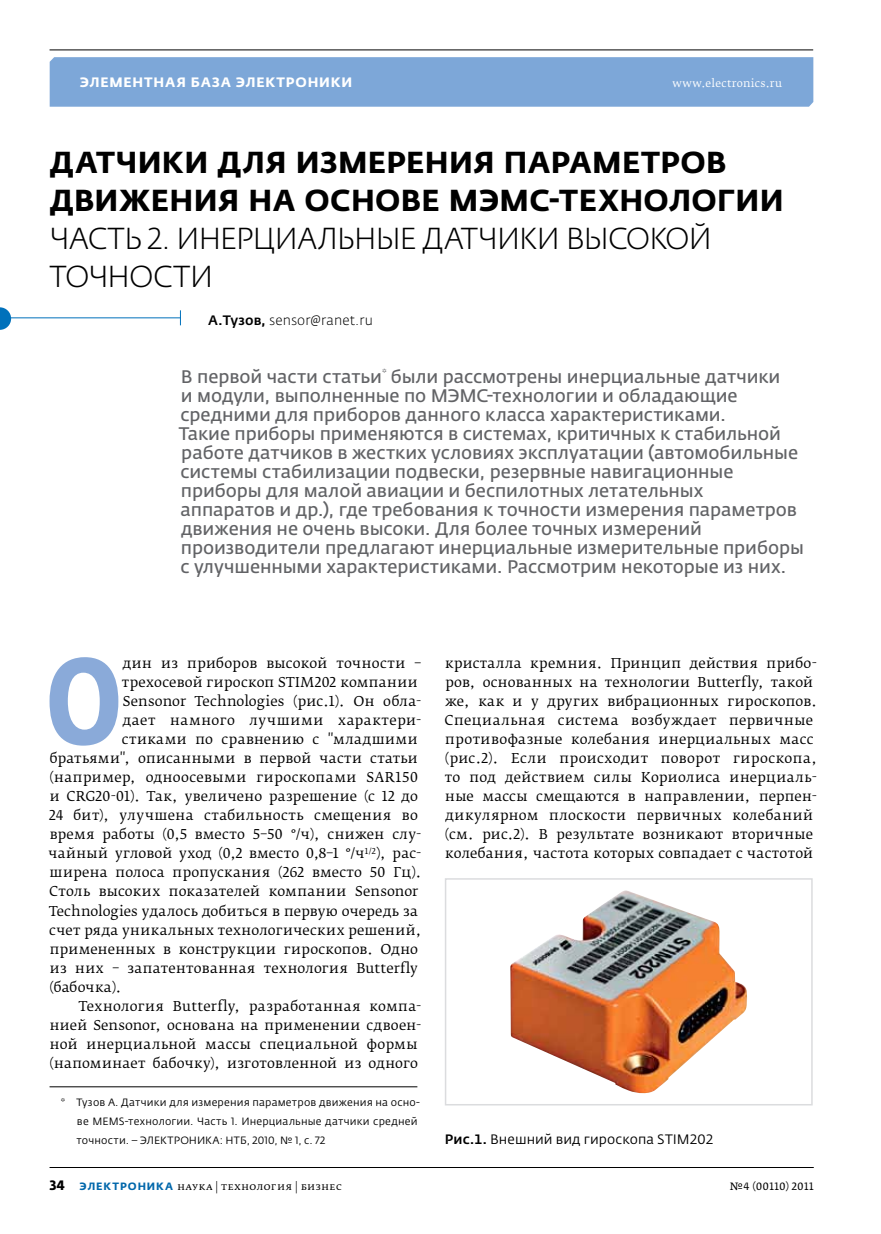
<style>
.page{position:relative;width:881px;height:1234px;background:#fff}
.page>*{position:absolute;margin:0;border:0;box-sizing:border-box;transform-origin:0 0}
.t1{font:700 121.05px "Fedra Sans Cond Pro";color:#8aaad9}
.t2{font:700 30px/38.1px "Fedra Sans Pro";letter-spacing:.01em;color:#000}
.t3{font:300 30px/38.1px "Fedra Sans Pro";letter-spacing:-.04em;color:#000}
.t4{font:18px/19px "Fedra Sans Pro";letter-spacing:-.005em;color:#626366}
.t5{font:13.5px/19px "Fedra Serif B Pro";letter-spacing:.02em;color:#000}
.t6{font:13.5px "Fedra Sans Pro";letter-spacing:.005em;color:#000}
.t7{font:13.5px "Fedra Serif B Pro";letter-spacing:.04em;color:#000}
.t8{font:700 13.5px "Fedra Sans Alt Pro";letter-spacing:.06em;color:#fff}
.t9{font:300 13.5px "Fedra Sans Pro";letter-spacing:.01em;color:#000}
.t10{font:10.5px/19px "Fedra Sans Pro";letter-spacing:.015em;color:#000}
.t11{font:10.5px "Fedra Serif B Pro";letter-spacing:.035em;color:#000}
.t12{font:10.5px "Fedra Serif B Pro";letter-spacing:.03em;color:#fff}
.t13{font:10.5px "Fedra Serif A Pro";letter-spacing:.02em;color:#000}
.s1{font-weight:500}
.s2{font-family:"Fedra Sans Pro";font-weight:700;font-size:13.5px}
.s3{font-family:"Fedra Sans Alt Pro";font-weight:700;color:#0067ab}
</style>
<div class="page">
<div style="left:50px;top:57px;width:763px;height:50px;background:#7da7d8"></div>
<hr style="left:50px;top:50px;width:762px;height:1px;background:#000">
<hr style="left:50px;top:1166px;width:763px;height:1px;background:#000">
<svg style="left:180px;top:310px;width:1px;height:15px"></svg>
<hr style="left:2px;top:317px;width:179px;height:1px;background:#0071bb">
<svg style="left:0;top:307px;width:11px;height:23px"></svg>
<hr style="left:50px;top:1086px;width:367px;height:1px;background:#000">
<img style="left:510px;top:890px;width:237px;height:204px">
<div style="left:444px;top:878px;width:368px;height:227px;border:2px solid #dbdcde"></div>
<p class="t8" style="left:80px;top:74px;width:274px">ЭЛЕМЕНТНАЯ БАЗА ЭЛЕКТРОНИКИ</p>
<p class="t12" style="left:672px;top:77px;width:111px">www.electronics.ru</p>
<h2 class="t2" style="left:50px;top:143px;width:735px">Датчики для измерения параметров движения на основе МЭМС-технологии</h2>
<h2 class="t3" style="left:50px;top:220px;width:663px">Часть 2. Инерциальные датчи ки высокой точ ности</h2>
<p class="t9" style="left:208px;top:312px;width:166px"><span class="s1">А.Тузов,</span> sensor@ranet.ru</p>
<p class="t4" style="left:179px;top:366px;width:626px">В первой части статьи<sup>*</sup> были рассмотрены инерциальные датчики<br>и модули, выполненные по МЭМС-технологии и обладающие средними для приборов данного класса характеристиками.<br>Такие приборы применяются в системах, критичных к стабильной работе датчиков в жестких условиях эксплуатации (автомобильные системы стабилизации подвески, резервные навигационные приборы для малой авиации и беспилотных летательных<br>аппаратов и др.), где требования к точности измерения параметров движения не очень высоки. Для более точных измерений производители предлагают инерциальные измерительные приборы с улучшенными характеристиками. Рассмотрим некоторые из них.</p>
<h1 class="t1" style="left:46px;top:627px;width:78px">О</h1>
<p class="t5" style="left:123px;top:653px;width:300px">дин из приборов высокой точности –</p>
<p class="t5" style="left:122px;top:672px;width:297px">трехосевой гироскоп STIM202 компании</p>
<p class="t5" style="left:123px;top:691px;width:300px">Sensonor Technologies (рис.1). Он обла-</p>
<p class="t7" style="left:123px;top:711px;width:300px">дает намного лучшими характери-</p>
<p class="t5" style="left:122px;top:729px;width:297px">стиками по сравнению с "младшими</p>
<p class="t5" style="left:50px;top:748px;width:369px">братьями", описанными в первой части статьи</p>
<p class="t5" style="left:49px;top:767px;width:370px">(например, одноосевыми гироскопами SAR150</p>
<p class="t5" style="left:50px;top:786px;width:369px">и CRG20-01). Так, увеличено разрешение (с 12 до</p>
<p class="t5" style="left:49px;top:805px;width:370px">24 бит), улучшена стабильность смещения во</p>
<p class="t5" style="left:50px;top:825px;width:373px">время работы (0,5 вместо 5–50 °/ч), снижен слу-</p>
<p class="t5" style="left:48px;top:844px;width:374px">чайный угловой уход (0,2 вместо 0,8–1 °/ч<sup>1/2</sup>), рас-</p>
<p class="t5" style="left:50px;top:863px;width:373px">ширена полоса пропускания (262 вместо 50 Гц).</p>
<p class="t5" style="left:49px;top:882px;width:370px">Столь высоких показателей компании Sensonor</p>
<p class="t5" style="left:49px;top:901px;width:370px">Technologies удалось добиться в первую очередь за</p>
<p class="t5" style="left:49px;top:920px;width:373px">счет ряда уникальных технологических решений,</p>
<p class="t5" style="left:50px;top:939px;width:370px">примененных в конструкции гироскопов. Одно</p>
<p class="t5" style="left:50px;top:958px;width:369px">из них – запатентованная технология Butterfly</p>
<p class="t5" style="left:49px;top:977px;width:74px">(бабочка).</p>
<p class="t5" style="left:79px;top:996px;width:344px">Технология Butterfly, разработанная компа-</p>
<p class="t5" style="left:50px;top:1015px;width:373px">нией Sensonor, основана на применении сдвоен-</p>
<p class="t5" style="left:50px;top:1034px;width:369px">ной инерциальной массы специальной формы</p>
<p class="t5" style="left:49px;top:1053px;width:370px">(напоминает бабочку), изготовленной из одного</p>
<p class="t10" style="left:76px;top:1092px;width:345px;text-indent:-16px">* Тузов А. Датчики для измерения параметров движения на осно&shy;ве MEMS-технологии. Часть 1. Инерциальные датчики средней точности. – ЭЛЕКТРОНИКА: НТБ, 2010, № 1, с. 72</p>
<p class="t5" style="left:444px;top:653px;width:374px">кристалла кремния. Принцип действия прибо&shy;ров, основанных на технологии Butterfly, такой же, как и у других вибрационных гироскопов.<br>Специальная система возбуждает первичные противофазные колебания инерциальных масс (рис.2). Если происходит поворот гироскопа, то под действием силы Кориолиса инерциаль&shy;ные массы смещаются в направлении, перпен&shy;дикулярном плоскости первичных колебаний (см. рис.2). В результате возникают вторичные колебания, частота которых совпадает с частотой</p>
<p class="t6" style="left:444px;top:1130px;width:270px"><span class="s1">Рис.1.</span> Внешний вид гироскопа STIM202</p>
<p class="t11" style="left:50px;top:1179px;width:294px"><span class="s2">34</span> <span class="s3">ЭЛЕКТРОНИКА</span> наука | технология | бизнес</p>
<p class="t13" style="left:729px;top:1179px;width:85px">№4 (00110) 2011</p>
</div>
